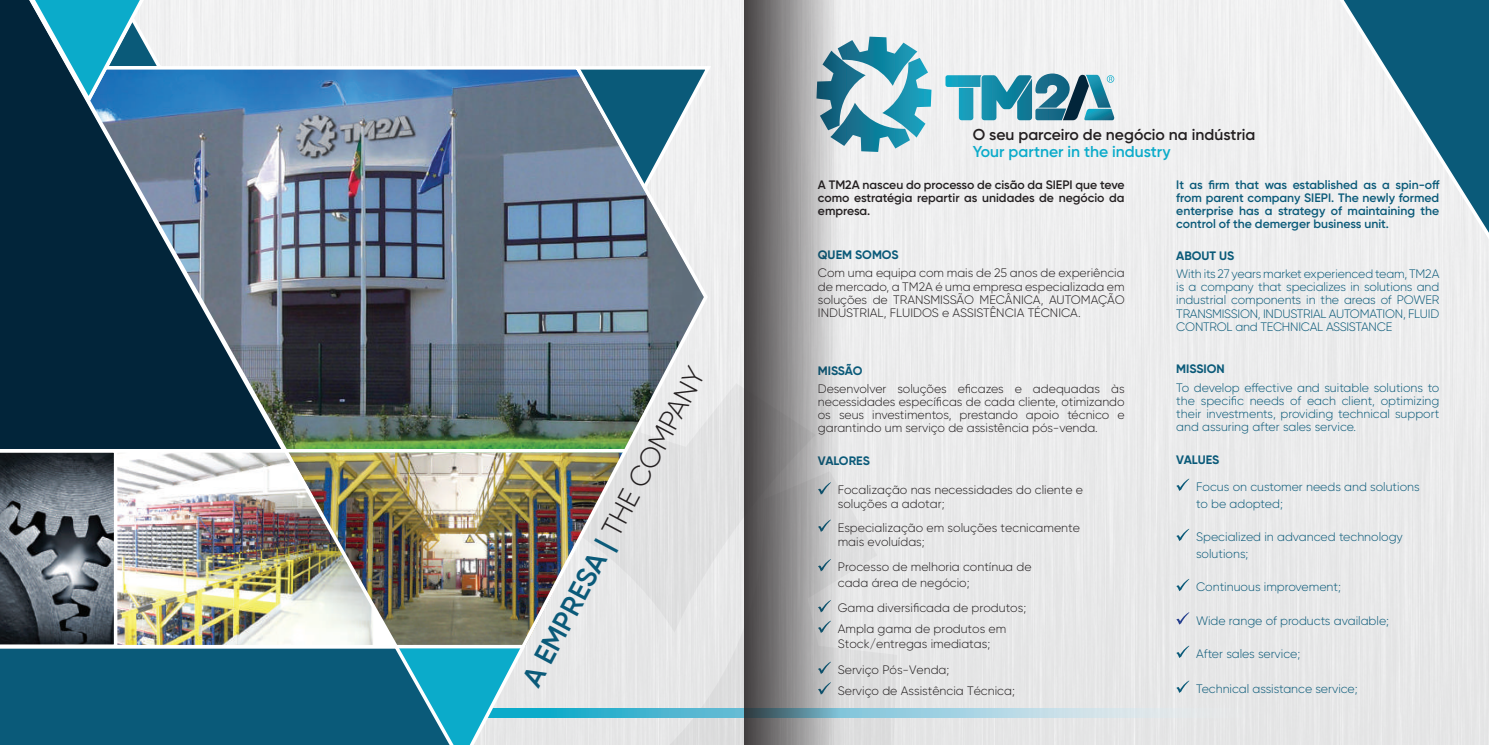
<style>
.page{position:relative;width:1489px;height:745px;background:#fff}
.page>*{position:absolute;margin:0;border:0;box-sizing:border-box;transform-origin:0 0}
.t1{font:300 28px "Gilroy";color:#231f20}
.t2{font:600 15.75px "Gilroy";color:#231f20}
.t3{font:600 15.75px "Gilroy";color:#0babca}
.t4{font:300 12.25px/13.3px "Gilroy";color:#231f20}
.t5{font:300 12.25px/13.3px "Gilroy";color:#0a5a79;text-align:justify}
.t6{font:600 12.25px/13.3px "Gilroy";color:#0a5a79;text-align:justify}
.t7{font:600 12.25px/13.3px "Gilroy";color:#231f20;text-align:justify}
.t8{font:700 12.25px "Gilroy";color:#0a5a79}
.s1{font-weight:600;color:#0a5a79}
</style>
<div class="page">
<div style="left:527px;top:0;width:961px;height:744px;background:#ebebec"></div>
<svg style="left:709px;top:708px;width:720px;height:9px"></svg>
<svg style="left:709px;top:64px;width:5px;height:129px"></svg>
<svg style="left:7px;top:0;width:464px;height:744px"></svg>
<img style="left:102px;top:64px;width:607px;height:680px">
<svg style="left:0;top:449px;width:117px;height:198px"></svg>
<svg style="left:15px;top:0;width:151px;height:104px"></svg>
<svg style="left:1176px;top:478px;width:13px;height:12px"></svg>
<svg style="left:1176px;top:528px;width:13px;height:12px"></svg>
<svg style="left:1176px;top:578px;width:13px;height:13px"></svg>
<svg style="left:1176px;top:611px;width:13px;height:13px"></svg>
<svg style="left:1176px;top:645px;width:13px;height:12px"></svg>
<svg style="left:1176px;top:680px;width:13px;height:12px"></svg>
<svg style="left:1323px;top:0;width:165px;height:256px"></svg>
<svg style="left:846px;top:37px;width:85px;height:115px"></svg>
<svg style="left:945px;top:73px;width:170px;height:47px"></svg>
<svg style="left:744px;top:0;width:102px;height:744px"></svg>
<h1 class="t1" style="left:514px;top:676px;width:359px;rotate:-62deg"><span class="s1">A EMPRESA |</span> THE COMPANY</h1>
<p class="t2" style="left:972px;top:124px;width:284px">O seu parceiro de negócio na indústria</p>
<p class="t3" style="left:972px;top:141px;width:199px">Your partner in the industry</p>
<p class="t7" style="left:818px;top:177px;width:308px">A TM2A nasceu do processo de cisão da SIEPI que teve como estratégia repartir as unidades de negócio da empresa.</p>
<p class="t8" style="left:818px;top:247px;width:82px">QUEM SOMOS</p>
<p class="t4" style="left:818px;top:266px;width:308px;text-align:justify">Com uma equipa com mais de 25 anos de experiência de mercado, a TM2A é uma empresa especializada em soluções de TRANSMISSÃO MECÂNICA, AUTOMAÇÃO INDUSTRIAL, FLUIDOS e ASSISTÊNCIA TÉCNICA.</p>
<p class="t8" style="left:818px;top:362px;width:46px">MISSÃO</p>
<p class="t4" style="left:818px;top:381px;width:308px;text-align:justify">Desenvolver soluções eficazes e adequadas às necessidades específicas de cada cliente, otimizando os seus investimentos, prestando apoio técnico e garantindo um serviço de assistência pós-venda.</p>
<p class="t8" style="left:818px;top:452px;width:53px">VALORES</p>
<p class="t4" style="left:837px;top:482px;width:247px">Focalização nas necessidades do cliente e soluções a adotar;</p>
<p class="t4" style="left:837px;top:520px;width:244px">Especialização em soluções tecnicamente mais evoluídas;</p>
<p class="t4" style="left:837px;top:559px;width:195px;line-height:15.2px">Processo de melhoria contínua de cada área de negócio;</p>
<p class="t4" style="left:837px;top:597px;width:190px;line-height:20.5px">Gama diversificada de produtos;<br>Ampla gama de produtos em</p>
<p class="t4" style="left:837px;top:630px;width:154px;line-height:25.7px">Stock/entregas imediatas;<br>Serviço Pós-Venda;</p>
<p class="t4" style="left:837px;top:683px;width:178px">Serviço de Assistência Técnica;</p>
<p class="t6" style="left:1176px;top:177px;width:264px">It as firm that was established as a spin-off from parent company SIEPI. The newly formed enterprise has a strategy of maintaining the control of the demerger business unit.</p>
<p class="t8" style="left:1176px;top:247px;width:60px">ABOUT US</p>
<p class="t5" style="left:1176px;top:267px;width:264px">With its 27 years market experienced team, TM2A is a company that specializes in solutions and industrial components in the areas of POWER TRANSMISSION, INDUSTRIAL AUTOMATION, FLUID CONTROL and TECHNICAL ASSISTANCE</p>
<p class="t8" style="left:1176px;top:361px;width:50px">MISSION</p>
<p class="t5" style="left:1176px;top:380px;width:264px">To develop effective and suitable solutions to the specific needs of each client, optimizing their investments, providing technical support and assuring after sales service.</p>
<p class="t8" style="left:1176px;top:452px;width:45px">VALUES</p>
<p class="t5" style="left:1196px;top:478px;width:225px;line-height:16.6px">Focus on customer needs and solutions to be adopted;</p>
<p class="t5" style="left:1196px;top:528px;width:208px;line-height:16.6px">Specialized in advanced technology solutions;</p>
<p class="t5" style="left:1196px;top:579px;width:146px">Continuous improvement;</p>
<p class="t5" style="left:1196px;top:613px;width:194px">Wide range of products available;</p>
<p class="t5" style="left:1196px;top:646px;width:105px">After sales service;</p>
<p class="t5" style="left:1196px;top:681px;width:163px">Technical assistance service;</p>
</div>
